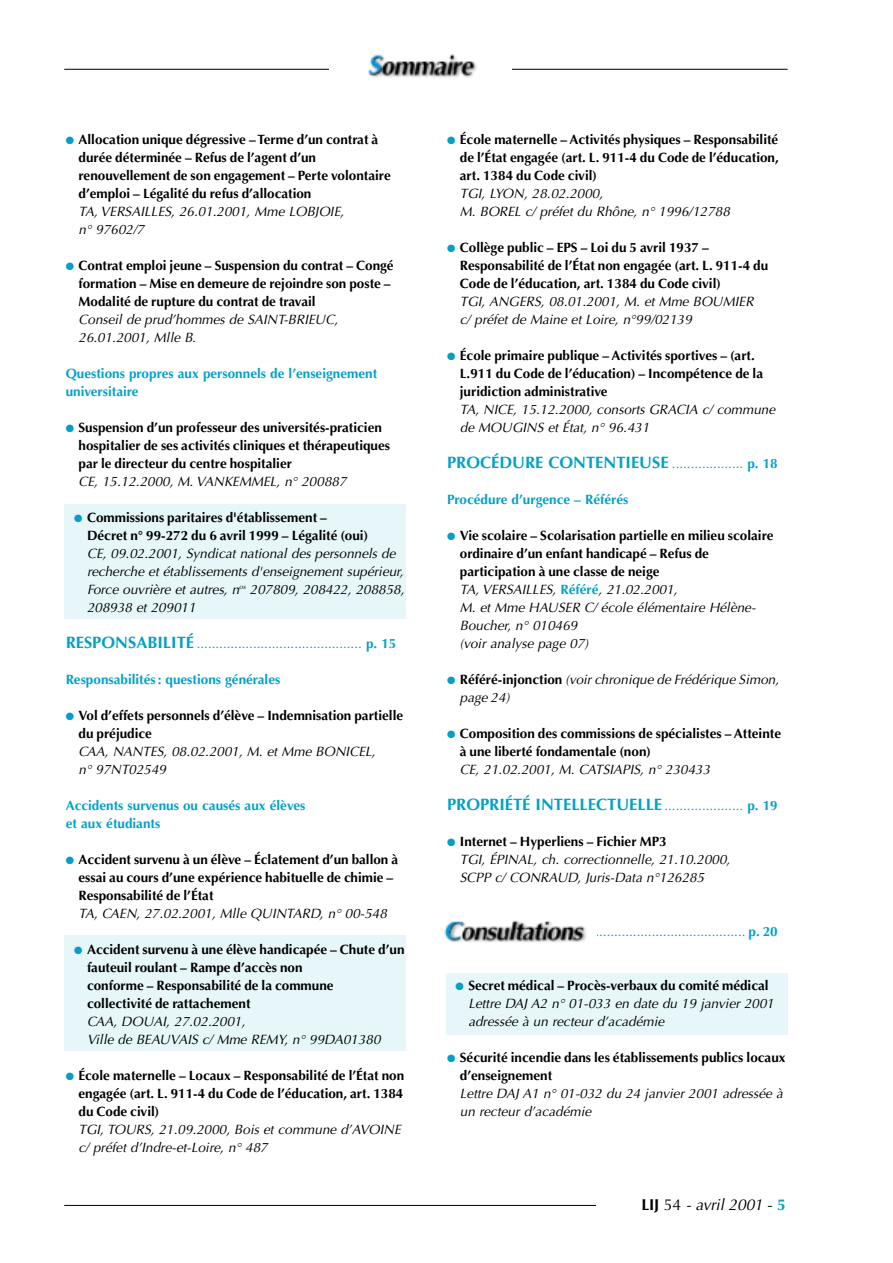
<style>
.page{position:relative;width:893px;height:1263px;background:#fff}
.page>*{position:absolute;margin:0;border:0;box-sizing:border-box;transform-origin:0 0}
.t1{font:700 16.5px "Optima";color:#02a0c6}
.t2{font:italic 15.75px "Optima";letter-spacing:-.01em;color:#000}
.t3{font:700 13.5px/18px "Optima";color:#000}
.t4{font:italic 13.5px/18px "Optima";color:#000}
.t5{font:700 13.5px/18px "Optima";color:#02a0c6}
.t6{font:13.5px "Optima";color:#02a0c6}
.s1{color:#02a0c6}
.s2{font-weight:700;font-size:16.5px}
.s3{font-weight:700}
.s4{font-weight:400;font-size:13.5px}
.s5{font-size:13.5px}
.s6{font-weight:400;font-style:italic}
.s7{font-weight:700;font-style:normal}
.s8{font-weight:700;color:#000}
.s9{font-style:normal}
.s10{font-weight:700;font-style:normal;color:#02a0c6}
</style>
<div class="page">
<div style="left:446px;top:973px;width:341px;height:62px;background:#e6f6f9"></div>
<div style="left:64px;top:935px;width:342px;height:116px;background:#e6f6f9"></div>
<div style="left:64px;top:504px;width:342px;height:114px;background:#e6f6f9"></div>
<hr style="left:64px;top:1205px;width:720px;height:1px;background:#000">
<div style="left:596px;top:1196px;width:191px;height:32px;background:#fff"></div>
<hr style="left:64px;top:69px;width:723px;height:1px;background:#000">
<div style="left:330px;top:34px;width:182px;height:67px;background:#fff"></div>
<img style="left:367px;top:54px;width:110px;height:24px">
<img style="left:444px;top:920px;width:143px;height:23px">
<p class="t3" style="left:78px;top:132px;width:314px;text-indent:-13px"><span class="s1">●</span> Allocation unique dégressive – Terme d’un contrat à durée déterminée – Refus de l’agent d’un renouvellement de son engagement – Perte volontaire d’emploi – Légalité du refus d’allocation</p>
<p class="t4" style="left:78px;top:204px;width:267px">TA, VERSAILLES, 26.01.2001, Mme LOBJOIE, n° 97602/7</p>
<p class="t3" style="left:78px;top:258px;width:317px;text-indent:-13px"><span class="s1">●</span> Contrat emploi jeune – Suspension du contrat – Congé formation – Mise en demeure de rejoindre son poste –<br>Modalité de rupture du contrat de travail</p>
<p class="t4" style="left:78px;top:312px;width:261px">Conseil de prud’hommes de SAINT-BRIEUC,<br>26.01.2001, Mlle B.</p>
<p class="t5" style="left:66px;top:366px;width:313px">Questions propres aux personnels de l’enseignement universitaire</p>
<p class="t3" style="left:78px;top:420px;width:313px;text-indent:-13px"><span class="s1">●</span> Suspension d’un professeur des universités-praticien hospitalier de ses activités cliniques et thérapeutiques par le directeur du centre hospitalier</p>
<p class="t4" style="left:78px;top:474px;width:269px">CE, 15.12.2000, M. VANKEMMEL, n° 200887</p>
<p class="t3" style="left:87px;top:510px;width:283px;text-indent:-13px"><span class="s1">●</span> Commissions paritaires d'établissement –<br>Décret n° 99-272 du 6 avril 1999 – Légalité (oui)</p>
<p class="t4" style="left:87px;top:546px;width:319px">CE, 09.02.2001, Syndicat national des personnels de recherche et établissements d'enseignement supérieur, Force ouvrière et autres, n<sup>os</sup> 207809, 208422, 208858, 208938 et 209011</p>
<p class="t6" style="left:66px;top:638px;width:332px"><span class="s2">RESPONSABILITÉ</span> ............................................ <span class="s3">p. 15</span></p>
<p class="t5" style="left:66px;top:672px;width:216px">Responsabilités : questions générales</p>
<p class="t3" style="left:78px;top:708px;width:326px;text-indent:-13px"><span class="s1">●</span> Vol d’effets personnels d’élève – Indemnisation partielle du préjudice</p>
<p class="t4" style="left:78px;top:744px;width:298px">CAA, NANTES, 08.02.2001, M. et Mme BONICEL, n° 97NT02549</p>
<p class="t5" style="left:66px;top:798px;width:241px">Accidents survenus ou causés aux élèves et aux étudiants</p>
<p class="t3" style="left:78px;top:852px;width:321px;text-indent:-13px"><span class="s1">●</span> Accident survenu à un élève – Éclatement d’un ballon à essai au cours d’une expérience habituelle de chimie –<br>Responsabilité de l’État</p>
<p class="t4" style="left:78px;top:906px;width:310px">TA, CAEN, 27.02.2001, Mlle QUINTARD, n° 00-548</p>
<p class="t3" style="left:87px;top:942px;width:319px;text-indent:-13px"><span class="s1">●</span> Accident survenu à une élève handicapée – Chute d’un fauteuil roulant – Rampe d’accès non<br>conforme – Responsabilité de la commune<br>collectivité de rattachement</p>
<p class="t4" style="left:87px;top:1014px;width:295px">CAA, DOUAI, 27.02.2001,<br>Ville de BEAUVAIS c/ Mme REMY, n° 99DA01380</p>
<p class="t3" style="left:78px;top:1068px;width:327px;text-align:justify;text-indent:-13px"><span class="s1">●</span> École maternelle – Locaux – Responsabilité de l’État non engagée (art. L. 911-4 du Code de l’éducation, art. 1384 du Code civil)</p>
<p class="t4" style="left:78px;top:1122px;width:324px">TGI, TOURS, 21.09.2000, Bois et commune d’AVOINE c/ préfet d’Indre-et-Loire, n° 487</p>
<p class="t3" style="left:460px;top:132px;width:320px;text-align:justify;text-indent:-13px"><span class="s1">●</span> École maternelle – Activités physiques – Responsabilité de l’État engagée (art. L. 911-4 du Code de l’éducation, art. 1384 du Code civil)</p>
<p class="t4" style="left:460px;top:186px;width:271px">TGI, LYON, 28.02.2000,<br>M. BOREL c/ préfet du Rhône, n° 1996/12788</p>
<p class="t3" style="left:460px;top:240px;width:310px;text-indent:-13px"><span class="s1">●</span> Collège public – EPS – Loi du 5 avril 1937 –<br>Responsabilité de l’État non engagée (art. L. 911-4 du<br>Code de l’éducation, art. 1384 du Code civil)</p>
<p class="t4" style="left:460px;top:294px;width:295px">TGI, ANGERS, 08.01.2001, M. et Mme BOUMIER c/ préfet de Maine et Loire, n°99/02139</p>
<p class="t3" style="left:460px;top:348px;width:305px;text-indent:-13px"><span class="s1">●</span> École primaire publique – Activités sportives – (art.<br>L.911 du Code de l’éducation) – Incompétence de la juridiction administrative</p>
<p class="t4" style="left:460px;top:402px;width:317px">TA, NICE, 15.12.2000, consorts GRACIA c/ commune de MOUGINS et État, n° 96.431</p>
<p class="t1" style="left:447px;top:456px;width:332px">PROCÉDURE CONTENTIEUSE <span class="s4">...................</span> <span class="s5">p. 18</span></p>
<p class="t5" style="left:447px;top:492px;width:183px">Procédure d’urgence – Référés</p>
<p class="t3" style="left:460px;top:528px;width:315px;text-indent:-13px"><span class="s1">●</span> Vie scolaire – Scolarisation partielle en milieu scolaire ordinaire d’un enfant handicapé – Refus de participation à une classe de neige<br><span class="s6">TA, VERSAILLES,</span> <span class="s1">Référé</span><span class="s6">, 21.02.2001,<br>M. et Mme HAUSER C/ école élémentaire Hélène-Boucher, n° 010469<br>(voir analyse page 07)</span></p>
<p class="t4" style="left:460px;top:672px;width:321px;text-indent:-13px"><span class="s1">●</span> <span class="s7">Référé-injonction</span> (voir chronique de Frédérique Simon, page 24)</p>
<p class="t3" style="left:460px;top:726px;width:323px;text-indent:-13px"><span class="s1">●</span> Composition des commissions de spécialistes – Atteinte à une liberté fondamentale (non)</p>
<p class="t4" style="left:460px;top:762px;width:252px">CE, 21.02.2001, M. CATSIAPIS, n° 230433</p>
<p class="t1" style="left:447px;top:798px;width:332px">PROPRIÉTÉ INTELLECTUELLE <span class="s4">.....................</span> <span class="s5">p. 19</span></p>
<p class="t4" style="left:460px;top:834px;width:272px;text-indent:-13px"><span class="s1">●</span> <span class="s7">Internet – Hyperliens – Fichier MP3<br></span>TGI, ÉPINAL, ch. correctionnelle, 21.10.2000,<br>SCPP c/ CONRAUD, Juris-Data n°126285</p>
<p class="t6" style="left:447px;top:926px;width:332px"><span class="s8">CONS</span> ..................................................................... <span class="s3">p. 20</span></p>
<p class="t4" style="left:468px;top:978px;width:307px;text-indent:-13px"><span class="s1">●</span> <span class="s7">Secret médical – Procès-verbaux du comité médical<br></span>Lettre DAJ A2 n° 01-033 en date du 19 janvier 2001 adressée à un recteur d’académie</p>
<p class="t3" style="left:460px;top:1050px;width:327px;text-indent:-13px"><span class="s1">●</span> Sécurité incendie dans les établissements publics locaux d’enseignement</p>
<p class="t4" style="left:460px;top:1086px;width:324px">Lettre DAJ A1 n° 01-032 du 24 janvier 2001 adressée à un recteur d’académie</p>
<p class="t2" style="left:641px;top:1198px;width:146px"><span class="s7">LIJ</span> <span class="s9">54</span> - avril 2001 <span class="s9">-</span> <span class="s10">5</span></p>
</div>
